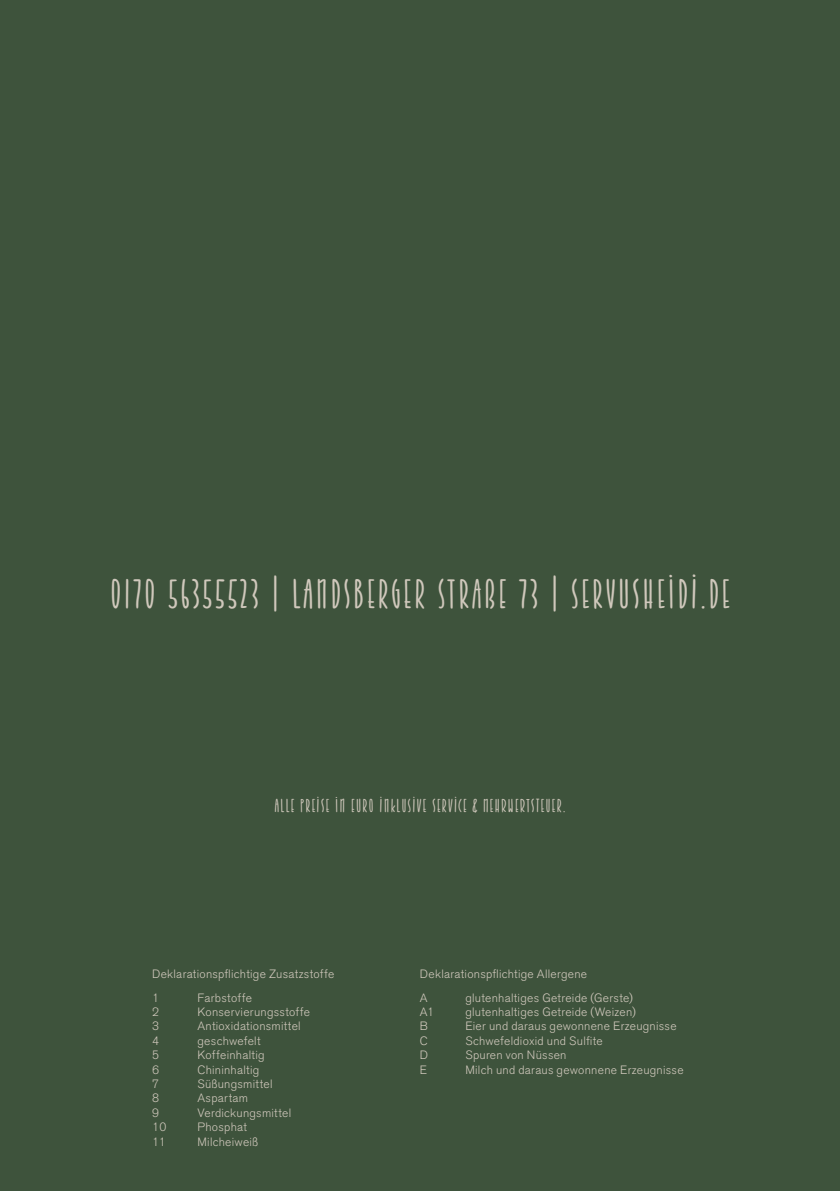
<style>
.page{position:relative;width:840px;height:1191px;background:#fff}
.page>*{position:absolute;margin:0;border:0;box-sizing:border-box;transform-origin:0 0}
.t1{font:44px "Jabana";letter-spacing:.075em;color:#d0c8bc}
.t2{font:20px "Jabana";letter-spacing:.075em;color:#d0c8bc}
.Getränke_22_26_5{font:300 12px "Akzidenz Grotesk BE";letter-spacing:.02em;color:#d0c8bc}
</style>
<div class="page">
<div style="left:0;top:0;width:839px;height:1191px;background:#3e533c"></div>
<p class="t1" style="left:111px;top:567px;width:619px">0170 56355523 | LANDSBERGER STRAßE 73 | SERVUSHEIDI.DE</p>
<p class="t2" style="left:274px;top:793px;width:292px">ALLE PREISE IN EURO INKLUSIVE SERVICE &amp; MEHRWERTSTEUER.</p>
<p class="Getränke_22_26_5" style="left:152px;top:967px;width:184px">Deklarationspflichtige Zusatzstoffe</p>
<p class="Getränke_22_26_5" style="left:420px;top:967px;width:169px">Deklarationspflichtige Allergene</p>
<p class="Getränke_22_26_5" style="left:152px;top:990px;width:8px">1</p>
<p class="Getränke_22_26_5" style="left:152px;top:1005px;width:8px">2</p>
<p class="Getränke_22_26_5" style="left:152px;top:1019px;width:8px">3</p>
<p class="Getränke_22_26_5" style="left:152px;top:1034px;width:8px">4</p>
<p class="Getränke_22_26_5" style="left:152px;top:1048px;width:8px">5</p>
<p class="Getränke_22_26_5" style="left:152px;top:1062px;width:8px">6</p>
<p class="Getränke_22_26_5" style="left:152px;top:1077px;width:8px">7</p>
<p class="Getränke_22_26_5" style="left:152px;top:1091px;width:8px">8</p>
<p class="Getränke_22_26_5" style="left:152px;top:1106px;width:8px">9</p>
<p class="Getränke_22_26_5" style="left:152px;top:1120px;width:16px">10</p>
<p class="Getränke_22_26_5" style="left:152px;top:1134px;width:15px">11</p>
<p class="Getränke_22_26_5" style="left:465px;top:990px;width:169px">glutenhaltiges Getreide (Gerste)</p>
<p class="Getränke_22_26_5" style="left:465px;top:1005px;width:172px">glutenhaltiges Getreide (Weizen)</p>
<p class="Getränke_22_26_5" style="left:465px;top:1019px;width:212px">Eier und daraus gewonnene Erzeugnisse</p>
<p class="Getränke_22_26_5" style="left:465px;top:1034px;width:139px">Schwefeldioxid und Sulfite</p>
<p class="Getränke_22_26_5" style="left:465px;top:1048px;width:103px">Spuren von Nüssen</p>
<p class="Getränke_22_26_5" style="left:465px;top:1062px;width:219px">Milch und daraus gewonnene Erzeugnisse</p>
<p class="Getränke_22_26_5" style="left:197px;top:990px;width:56px">Farbstoffe</p>
<p class="Getränke_22_26_5" style="left:197px;top:1005px;width:114px">Konservierungsstoffe</p>
<p class="Getränke_22_26_5" style="left:197px;top:1019px;width:105px">Antioxidationsmittel</p>
<p class="Getränke_22_26_5" style="left:197px;top:1034px;width:65px">geschwefelt</p>
<p class="Getränke_22_26_5" style="left:197px;top:1048px;width:69px">Koffeinhaltig</p>
<p class="Getränke_22_26_5" style="left:197px;top:1062px;width:63px">Chininhaltig</p>
<p class="Getränke_22_26_5" style="left:197px;top:1077px;width:76px">Süßungsmittel</p>
<p class="Getränke_22_26_5" style="left:197px;top:1091px;width:52px">Aspartam</p>
<p class="Getränke_22_26_5" style="left:197px;top:1106px;width:95px">Verdickungsmittel</p>
<p class="Getränke_22_26_5" style="left:197px;top:1120px;width:51px">Phosphat</p>
<p class="Getränke_22_26_5" style="left:197px;top:1134px;width:62px">Milcheiweiß</p>
<p class="Getränke_22_26_5" style="left:420px;top:990px;width:9px">A</p>
<p class="Getränke_22_26_5" style="left:420px;top:1005px;width:15px">A1</p>
<p class="Getränke_22_26_5" style="left:420px;top:1019px;width:10px">B</p>
<p class="Getränke_22_26_5" style="left:420px;top:1034px;width:10px">C</p>
<p class="Getränke_22_26_5" style="left:420px;top:1048px;width:10px">D</p>
<p class="Getränke_22_26_5" style="left:420px;top:1062px;width:9px">E</p>
</div>
